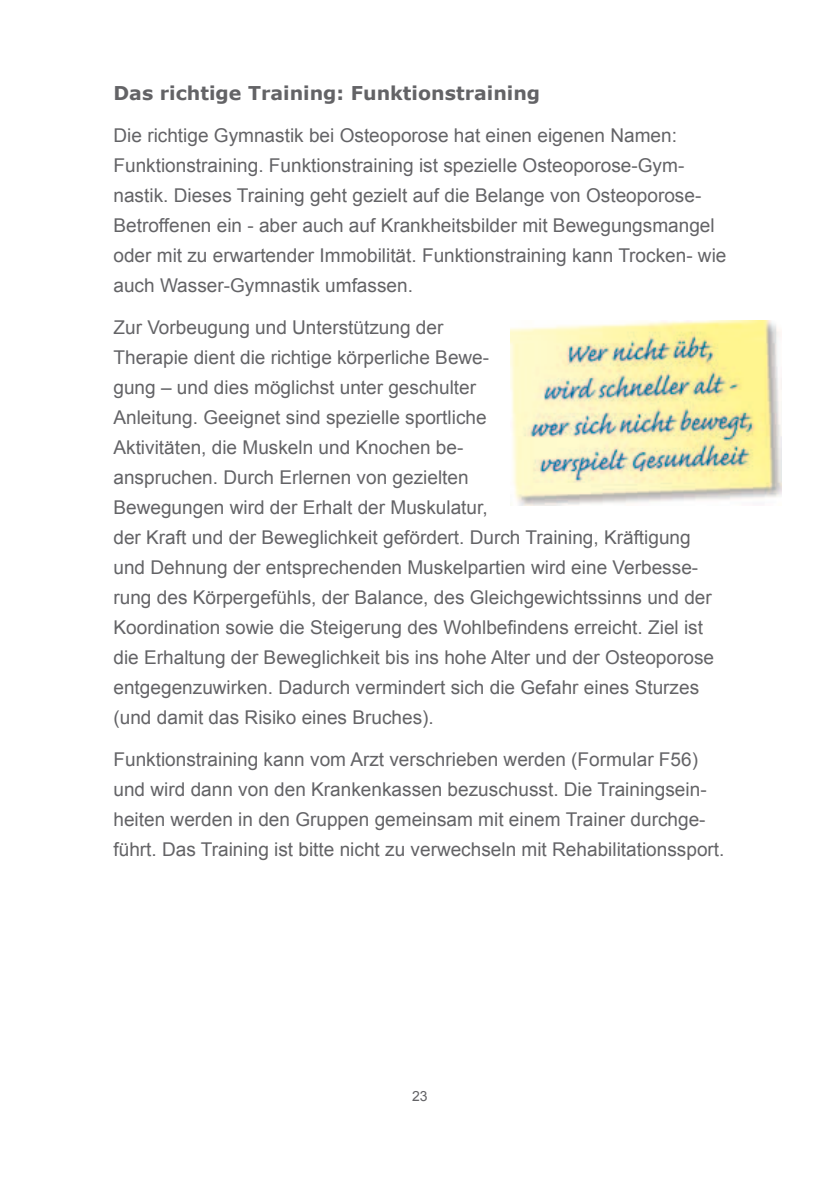
<style>
.page{position:relative;width:840px;height:1191px;background:#fff}
.page>*{position:absolute;margin:0;border:0;box-sizing:border-box;transform-origin:0 0}
.t1{font:19px/30px "Arial";color:#636366}
.t2{font:700 19px "Verdana";color:#636366}
.t3{font:14px "Arial";color:#636366}
</style>
<div class="page">
<img style="left:510px;top:321px;width:270px;height:184px">
<p class="t2" style="left:113px;top:79px;width:428px">Das richtige Training: Funktionstraining</p>
<p class="t1" style="left:113px;top:120px;width:614px">Die richtige Gymnastik bei Osteoporose hat einen eigenen Namen:<br>Funktionstraining. Funktionstraining ist spezielle Osteoporose-Gym&shy;nastik. Dieses Training geht gezielt auf die Belange von Osteoporose-Betroffenen ein - aber auch auf Krankheitsbilder mit Bewegungsmangel oder mit zu erwartender Immobilität. Funktionstraining kann Trocken- wie auch Wasser-Gymnastik umfassen.</p>
<p class="t1" style="left:113px;top:312px;width:601px">Zur Vorbeugung und Unterstützung der<br>Therapie dient die richtige körperliche Bewe-<br>gung – und dies möglichst unter geschulter<br>Anleitung. Geeignet sind spezielle sportliche<br>Aktivitäten, die Muskeln und Knochen be-<br>anspruchen. Durch Erlernen von gezielten<br>Bewegungen wird der Erhalt der Muskulatur,<br>der Kraft und der Beweglichkeit gefördert. Durch Training, Kräftigung und Dehnung der entsprechenden Muskelpartien wird eine Verbesse&shy;rung des Körpergefühls, der Balance, des Gleichgewichtssinns und der Koordination sowie die Steigerung des Wohlbefindens erreicht. Ziel ist die Erhaltung der Beweglichkeit bis ins hohe Alter und der Osteoporose entgegenzuwirken. Dadurch vermindert sich die Gefahr eines Sturzes (und damit das Risiko eines Bruches).</p>
<p class="t1" style="left:113px;top:744px;width:612px">Funktionstraining kann vom Arzt verschrieben werden (Formular F56) und wird dann von den Krankenkassen bezuschusst. Die Trainingsein&shy;heiten werden in den Gruppen gemeinsam mit einem Trainer durchge&shy;führt. Das Training ist bitte nicht zu verwechseln mit Rehabilitationssport.</p>
<p class="t3" style="left:412px;top:1087px;width:17px">23</p>
</div>
